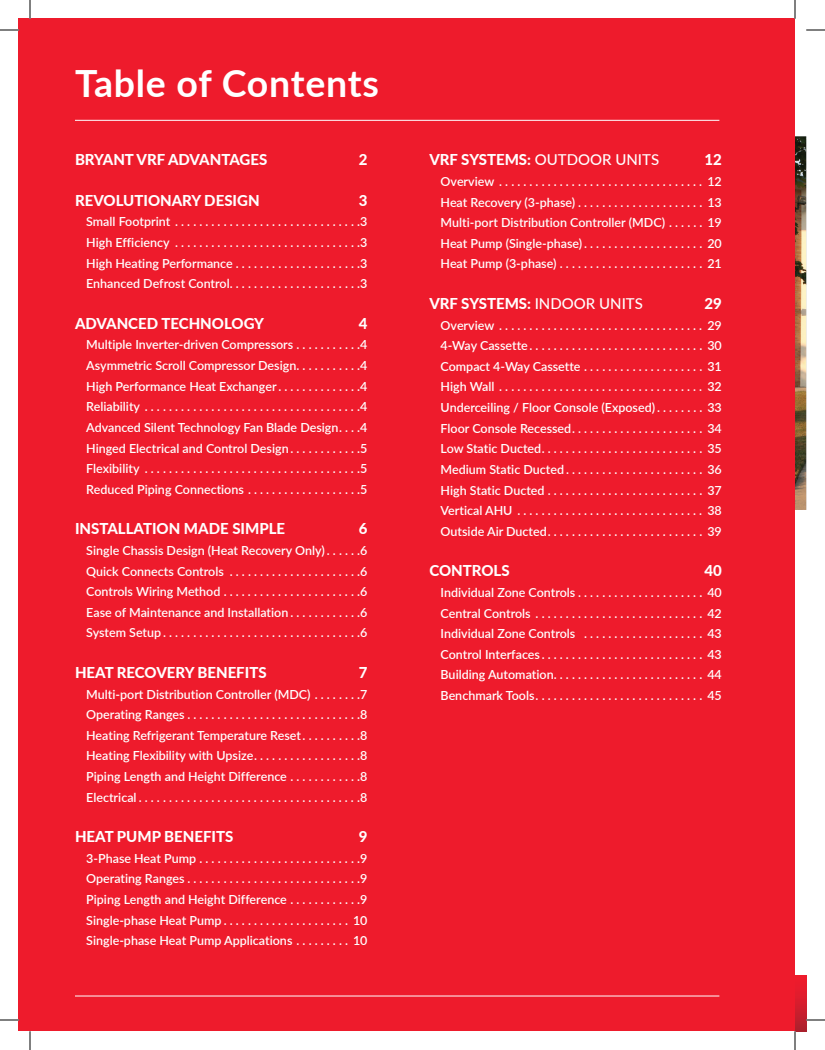
<style>
.page{position:relative;width:825px;height:1050px;background:#fff}
.page>*{position:absolute;margin:0;border:0;box-sizing:border-box;transform-origin:0 0}
.t1{font:700 37.5px "Lato";letter-spacing:.02em;color:#fff}
.t2{font:800 15px "Lato";color:#fff}
.t3{font:500 15px "Lato";color:#fff}
.t4{font:600 12.5px/20.6px "Lato";color:#fff;text-align:justify}
.s1{font-weight:800}
.s2{font-weight:500}
</style>
<div class="page">
<img style="left:795px;top:136px;width:11px;height:374px">
<div style="left:19px;top:19px;width:776px;height:1012px;background:#ee1b2c"></div>
<hr style="left:75px;top:120px;width:644px;height:1px;background:#fff">
<hr style="left:75px;top:996px;width:644px;height:1px;background:#fff">
<svg style="left:795px;top:975px;width:11px;height:56px"></svg>
<svg style="left:0;top:29px;width:19px;height:2px"></svg>
<svg style="left:806px;top:29px;width:19px;height:2px"></svg>
<svg style="left:0;top:1019px;width:19px;height:2px"></svg>
<svg style="left:806px;top:1019px;width:19px;height:2px"></svg>
<svg style="left:29px;top:0;width:2px;height:19px"></svg>
<svg style="left:29px;top:1031px;width:2px;height:19px"></svg>
<svg style="left:794px;top:0;width:2px;height:19px"></svg>
<svg style="left:794px;top:1031px;width:2px;height:19px"></svg>
<h1 class="t1" style="left:75px;top:56px;width:305px">Table of Contents</h1>
<p class="t2" style="left:75px;top:149px;width:194px">BRYANT VRF ADVANTAGES</p>
<p class="t2" style="left:359px;top:149px;width:10px">2</p>
<p class="t2" style="left:75px;top:189px;width:186px">REVOLUTIONARY DESIGN</p>
<p class="t2" style="left:359px;top:189px;width:10px">3</p>
<p class="t4" style="left:86px;top:211px;width:283px">Small Footprint . . . . . . . . . . . . . . . . . . . . . . . . . . . . . . 3<br>High Efficiency . . . . . . . . . . . . . . . . . . . . . . . . . . . . . . 3<br>High Heating Performance.....................3<br>Enhanced Defrost Control . . . . . . . . . . . . . . . . . . . . . 3</p>
<p class="t2" style="left:75px;top:312px;width:191px">ADVANCED TECHNOLOGY</p>
<p class="t2" style="left:359px;top:312px;width:10px">4</p>
<p class="t4" style="left:86px;top:334px;width:283px">Multiple Inverter-driven Compressors . . . . . . . . . . 4<br>Asymmetric Scroll Compressor Design . . . . . . . . . . 4<br>High Performance Heat Exchanger . . . . . . . . . . . . . 4<br>Reliability . . . . . . . . . . . . . . . . . . . . . . . . . . . . . . . . . . . 4<br>Advanced Silent Technology Fan Blade Design . . . 4<br>Hinged Electrical and Control Design . . . . . . . . . . . 5<br>Flexibility . . . . . . . . . . . . . . . . . . . . . . . . . . . . . . . . . . . 5<br>Reduced Piping Connections . . . . . . . . . . . . . . . . . . 5</p>
<p class="t2" style="left:75px;top:518px;width:212px">INSTALLATION MADE SIMPLE</p>
<p class="t2" style="left:359px;top:518px;width:10px">6</p>
<p class="t4" style="left:86px;top:539px;width:283px">Single Chassis Design (Heat Recovery Only) . . . . . 6<br>Quick Connects Controls . . . . . . . . . . . . . . . . . . . . . 6<br>Controls Wiring Method . . . . . . . . . . . . . . . . . . . . . . 6<br>Ease of Maintenance and Installation . . . . . . . . . . . 6<br>System Setup . . . . . . . . . . . . . . . . . . . . . . . . . . . . . . . . 6</p>
<p class="t2" style="left:75px;top:661px;width:193px">HEAT RECOVERY BENEFITS</p>
<p class="t2" style="left:359px;top:661px;width:10px">7</p>
<p class="t4" style="left:86px;top:683px;width:283px">Multi-port Distribution Controller (MDC) . . . . . . . 7<br>Operating Ranges . . . . . . . . . . . . . . . . . . . . . . . . . . . . 8<br>Heating Refrigerant Temperature Reset . . . . . . . . . 8<br>Heating Flexibility with Upsize . . . . . . . . . . . . . . . . . 8<br>Piping Length and Height Difference . . . . . . . . . . . 8<br>Electrical . . . . . . . . . . . . . . . . . . . . . . . . . . . . . . . . . . . . 8</p>
<p class="t2" style="left:75px;top:826px;width:160px">HEAT PUMP BENEFITS</p>
<p class="t2" style="left:359px;top:826px;width:10px">9</p>
<p class="t4" style="left:86px;top:847px;width:283px">3-Phase Heat Pump . . . . . . . . . . . . . . . . . . . . . . . . . . 9<br>Operating Ranges . . . . . . . . . . . . . . . . . . . . . . . . . . . . 9<br>Piping Length and Height Difference . . . . . . . . . . . 9<br>Single-phase Heat Pump . . . . . . . . . . . . . . . . . . . . . 10<br>Single-phase Heat Pump Applications . . . . . . . . . 10</p>
<p class="t3" style="left:429px;top:149px;width:231px"><span class="s1">VRF SYSTEMS:</span> OUTDOOR UNITS</p>
<p class="t2" style="left:704px;top:149px;width:19px">12</p>
<p class="t4" style="left:441px;top:170px;width:283px">Overview . . . . . . . . . . . . . . . . . . . . . . . . . . . . . . . . . . 12<br>Heat Recovery (3-phase) . . . . . . . . . . . . . . . . . . . . . 13<br>Multi-port Distribution Controller (MDC) . . . . . . 19<br>Heat Pump (Single-phase) . . . . . . . . . . . . . . . . . . . . 20<br>Heat Pump (3-phase) . . . . . . . . . . . . . . . . . . . . . . . . 21</p>
<p class="t2" style="left:429px;top:292px;width:215px">VRF SYSTEMS: <span class="s2">INDOOR UNITS</span></p>
<p class="t2" style="left:704px;top:292px;width:19px">29</p>
<p class="t4" style="left:441px;top:314px;width:283px">Overview . . . . . . . . . . . . . . . . . . . . . . . . . . . . . . . . . . 29<br>4-Way Cassette . . . . . . . . . . . . . . . . . . . . . . . . . . . . . 30<br>Compact 4-Way Cassette . . . . . . . . . . . . . . . . . . . . 31<br>High Wall . . . . . . . . . . . . . . . . . . . . . . . . . . . . . . . . . . 32<br>Underceiling / Floor Console (Exposed) . . . . . . . . 33<br>Floor Console Recessed . . . . . . . . . . . . . . . . . . . . . . 34<br>Low Static Ducted . . . . . . . . . . . . . . . . . . . . . . . . . . . 35<br>Medium Static Ducted . . . . . . . . . . . . . . . . . . . . . . . 36<br>High Static Ducted . . . . . . . . . . . . . . . . . . . . . . . . . . 37<br>Vertical AHU . . . . . . . . . . . . . . . . . . . . . . . . . . . . . . . 38<br>Outside Air Ducted . . . . . . . . . . . . . . . . . . . . . . . . . . 39</p>
<p class="t2" style="left:429px;top:560px;width:82px">CONTROLS</p>
<p class="t2" style="left:704px;top:560px;width:19px">40</p>
<p class="t4" style="left:441px;top:581px;width:283px">Individual Zone Controls . . . . . . . . . . . . . . . . . . . . . 40<br>Central Controls . . . . . . . . . . . . . . . . . . . . . . . . . . . . 42<br>Individual Zone Controls . . . . . . . . . . . . . . . . . . . . 43<br>Control Interfaces . . . . . . . . . . . . . . . . . . . . . . . . . . . 43<br>Building Automation . . . . . . . . . . . . . . . . . . . . . . . . . 44<br>Benchmark Tools . . . . . . . . . . . . . . . . . . . . . . . . . . . . 45</p>
</div>
